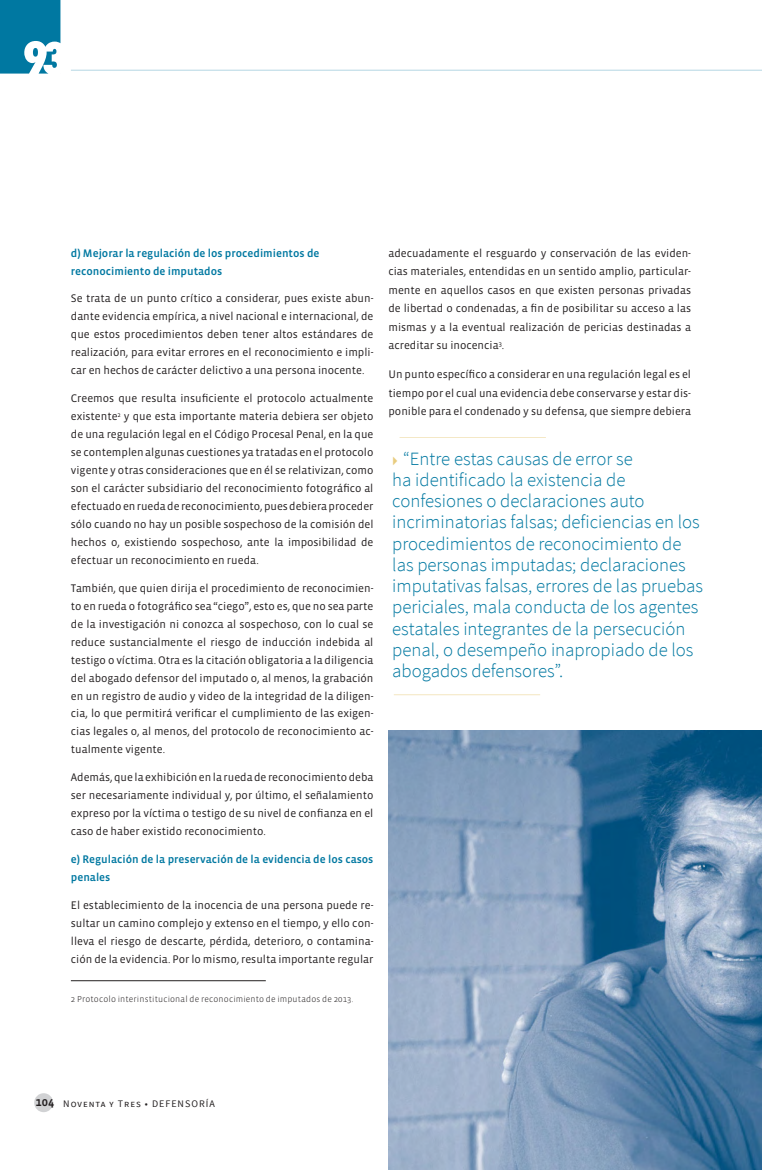
<style>
.page{position:relative;width:762px;height:1170px;background:#fff}
.page>*{position:absolute;margin:0;border:0;box-sizing:border-box;transform-origin:0 0}
.destacado{font:300 18.75px/21.2px "Source Sans Pro";color:#0078a1}
.nota_al_pie{font:11.25px/18px "Vista Sans";color:#231f20;text-align:justify}
.t1{font:11.25px/18px "Vista Sans Med";color:#0078a1}
.t2{font:10px "Source Sans Pro";letter-spacing:.1em;color:#231f20}
.nota_al_pie-2{font:300 8.75px "Vista Sans";letter-spacing:.015em;color:#231f20}
.s1{font-family:"Idealist Sans";font-size:16.25px;color:#e8cc7f}
.s2{font-family:"Vista Sans Med";font-size:12.5px}
</style>
<div class="page">
<div style="left:34px;top:1093px;width:19px;height:19px;background:#d1d2d4;border-radius:50%"></div>
<hr style="left:71px;top:980px;width:195px;height:1px;background:#231f20">
<svg style="left:0;top:0;width:60px;height:74px"></svg>
<hr style="left:71px;top:70px;width:691px;height:1px;background:#0078a1">
<hr style="left:394px;top:694px;width:146px;height:1px;background:#e8cc7f">
<hr style="left:399px;top:437px;width:147px;height:1px;background:#e8cc7f">
<img style="left:388px;top:730px;width:374px;height:439px">
<p class="t1" style="left:71px;top:244px;width:250px">d) Mejorar la regulación de los procedimientos de reconocimiento de imputados<sup>1</sup></p>
<p class="nota_al_pie" style="left:71px;top:290px;width:304px">Se trata de un punto crítico a considerar, pues existe abun&shy;dante evidencia empírica, a nivel nacional e internacional, de que estos procedimientos deben tener altos estándares de realización, para evitar errores en el reconocimiento e impli&shy;car en hechos de carácter delictivo a una persona inocente.</p>
<p class="nota_al_pie" style="left:71px;top:389px;width:304px">Creemos que resulta insuficiente el protocolo actualmente existente<sup>2</sup> y que esta importante materia debiera ser objeto de una regulación legal en el Código Procesal Penal, en la que se contemplen algunas cuestiones ya tratadas en el protocolo vigente y otras consideraciones que en él se relativizan, como son el carácter subsidiario del reconocimiento fotográfico al efectuado en rueda de reconocimiento, pues debiera proceder sólo cuando no hay un posible sospechoso de la comisión del hechos o, existiendo sospechoso, ante la imposibilidad de efectuar un reconocimiento en rueda.</p>
<p class="nota_al_pie" style="left:71px;top:579px;width:304px">También, que quien dirija el procedimiento de reconocimien&shy;to en rueda o fotográfico sea “ciego”, esto es, que no sea parte de la investigación ni conozca al sospechoso, con lo cual se reduce sustancialmente el riesgo de inducción indebida al testigo o víctima. Otra es la citación obligatoria a la diligencia del abogado defensor del imputado o, al menos, la grabación en un registro de audio y video de la integridad de la diligen&shy;cia, lo que permitirá verificar el cumplimiento de las exigen&shy;cias legales o, al menos, del protocolo de reconocimiento ac&shy;tualmente vigente.</p>
<p class="nota_al_pie" style="left:71px;top:768px;width:304px">Además, que la exhibición en la rueda de reconocimiento deba ser necesariamente individual y, por último, el señalamiento expreso por la víctima o testigo de su nivel de confianza en el caso de haber existido reconocimiento.</p>
<p class="t1" style="left:71px;top:850px;width:304px">e) Regulación de la preservación de la evidencia de los casos penales</p>
<p class="nota_al_pie" style="left:71px;top:896px;width:304px">El establecimiento de la inocencia de una persona puede re&shy;sultar un camino complejo y extenso en el tiempo, y ello con&shy;lleva el riesgo de descarte, pérdida, deterioro, o contamina&shy;ción de la evidencia. Por lo mismo, resulta importante regular</p>
<p class="nota_al_pie-2" style="left:71px;top:994px;width:284px">2 Protocolo interinstitucional de reconocimiento de imputados de 2013.</p>
<p class="nota_al_pie" style="left:388px;top:244px;width:304px;line-height:18.5px">adecuadamente el resguardo y conservación de las eviden&shy;cias materiales, entendidas en un sentido amplio, particular&shy;mente en aquellos casos en que existen personas privadas de libertad o condenadas, a fin de posibilitar su acceso a las mismas y a la eventual realización de pericias destinadas a acreditar su inocencia<sup>3</sup>.</p>
<p class="nota_al_pie" style="left:388px;top:365px;width:304px;line-height:18.5px">Un punto específico a considerar en una regulación legal es el tiempo por el cual una evidencia debe conservarse y estar dis&shy;ponible para el condenado y su defensa, que siempre debiera</p>
<p class="destacado" style="left:392px;top:448px;width:312px"><span class="s1">►</span> “Entre estas causas de error se<br>ha identificado la existencia de confesiones o declaraciones auto incriminatorias falsas; deficiencias en los procedimientos de reconocimiento de las personas imputadas; declaraciones imputativas falsas, errores de las pruebas periciales, mala conducta de los agentes estatales integrantes de la persecución penal, o desempeño inapropiado de los abogados defensores”.</p>
<p class="t2" style="left:36px;top:1096px;width:181px"><span class="s2">104</span> Noventa y Tres • DEFENSORÍA</p>
</div>
